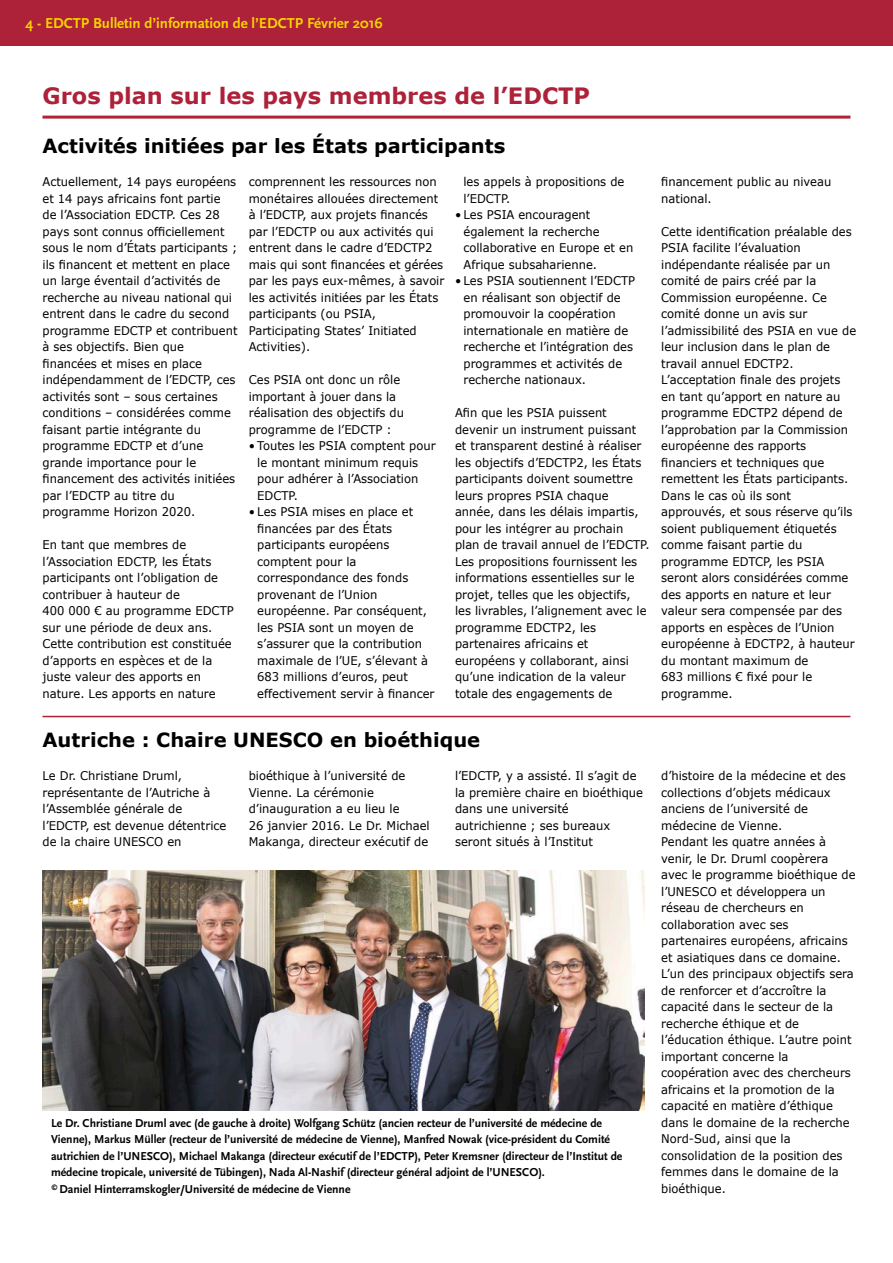
<style>
.page{position:relative;width:893px;height:1263px;background:#fff}
.page>*{position:absolute;margin:0;border:0;box-sizing:border-box;transform-origin:0 0}
.kop{font:700 22.5px "Verdana";color:#ad2139}
.Kleine_kop_zwart{font:700 19.5px "Verdana";color:#000}
.t1{font:700 15px "Scala Sans";color:#f7d200}
.PLAT_VERDANA{font:12px/16.5px "Verdana";color:#000;scale:.96 1}
.fotobijschrift{font:700 12px/16.5px "Scala Sans";color:#000}
</style>
<div class="page">
<div style="left:0;top:0;width:893px;height:45px;background:#ad2139"></div>
<hr style="left:43px;top:116px;width:807px;height:3px;background:#ae2338">
<img style="left:43px;top:871px;width:601px;height:239px">
<hr style="left:43px;top:716px;width:807px;height:1px;background:#ad2139">
<p class="t1" style="left:26px;top:15px;width:359px">4 - EDCTP Bulletin d’information de l’EDCTP Février 2016</p>
<p class="kop" style="left:43px;top:79px;width:549px">Gros plan sur les pays membres de l’EDCTP</p>
<p class="Kleine_kop_zwart" style="left:43px;top:132px;width:464px">Activités initiées par les États participants</p>
<p class="PLAT_VERDANA" style="left:43px;top:173px;width:205px">Actuellement, 14 pays européens et 14 pays africains font partie de l’Association EDCTP. Ces 28 pays sont connus officiellement sous le nom d’États participants ; ils financent et mettent en place un large éventail d’activités de recherche au niveau national qui entrent dans le cadre du second programme EDCTP et contribuent à ses objectifs. Bien que financées et mises en place indépendamment de l’EDCTP, ces activités sont – sous certaines conditions – considérées comme faisant partie intégrante du programme EDCTP et d’une grande importance pour le financement des activités initiées par l’EDCTP au titre du programme Horizon 2020.</p>
<p class="PLAT_VERDANA" style="left:43px;top:536px;width:201px">En tant que membres de l’Association EDCTP, les États participants ont l’obligation de contribuer à hauteur de<br>400 000 € au programme EDCTP sur une période de deux ans.<br>Cette contribution est constituée d’apports en espèces et de la juste valeur des apports en nature. Les apports en nature</p>
<p class="PLAT_VERDANA" style="left:249px;top:173px;width:205px">comprennent les ressources non monétaires allouées directement à l’EDCTP, aux projets financés par l’EDCTP ou aux activités qui entrent dans le cadre d’EDCTP2 mais qui sont financées et gérées par les pays eux-mêmes, à savoir les activités initiées par les États participants (ou PSIA,<br>Participating States’ Initiated<br>Activities).</p>
<p class="PLAT_VERDANA" style="left:249px;top:371px;width:163px">Ces PSIA ont donc un rôle important à jouer dans la réalisation des objectifs du programme de l’EDCTP :</p>
<p class="PLAT_VERDANA" style="left:257px;top:437px;width:187px;text-indent:-9px">• Toutes les PSIA comptent pour le montant minimum requis pour adhérer à l’Association<br>EDCTP.</p>
<p class="PLAT_VERDANA" style="left:257px;top:503px;width:186px;text-indent:-9px">• Les PSIA mises en place et financées par des États participants européens comptent pour la correspondance des fonds provenant de l’Union européenne. Par conséquent, les PSIA sont un moyen de s’assurer que la contribution maximale de l’UE, s’élevant à<br>683 millions d’euros, peut effectivement servir à financer</p>
<p class="PLAT_VERDANA" style="left:463px;top:173px;width:169px">les appels à propositions de l’EDCTP.</p>
<p class="PLAT_VERDANA" style="left:463px;top:206px;width:178px;text-indent:-9px">• Les PSIA encouragent également la recherche collaborative en Europe et en<br>Afrique subsaharienne.</p>
<p class="PLAT_VERDANA" style="left:463px;top:272px;width:180px;text-indent:-9px">• Les PSIA soutiennent l’EDCTP en réalisant son objectif de promouvoir la coopération internationale en matière de recherche et l’intégration des programmes et activités de recherche nationaux.</p>
<p class="PLAT_VERDANA" style="left:455px;top:404px;width:204px">Afin que les PSIA puissent devenir un instrument puissant et transparent destiné à réaliser les objectifs d’EDCTP2, les États participants doivent soumettre leurs propres PSIA chaque année, dans les délais impartis, pour les intégrer au prochain plan de travail annuel de l’EDCTP.<br>Les propositions fournissent les informations essentielles sur le projet, telles que les objectifs, les livrables, l’alignement avec le programme EDCTP2, les partenaires africains et européens y collaborant, ainsi qu’une indication de la valeur totale des engagements de</p>
<p class="Kleine_kop_zwart" style="left:43px;top:726px;width:439px">Autriche : Chaire UNESCO en bioéthique</p>
<p class="PLAT_VERDANA" style="left:43px;top:767px;width:193px">Le Dr. Christiane Druml, représentante de l’Autriche à l’Assemblée générale de l’EDCTP, est devenue détentrice de la chaire UNESCO en</p>
<p class="PLAT_VERDANA" style="left:249px;top:767px;width:190px">bioéthique à l’université de<br>Vienne. La cérémonie d’inauguration a eu lieu le<br>26 janvier 2016. Le Dr. Michael<br>Makanga, directeur exécutif de</p>
<p class="PLAT_VERDANA" style="left:455px;top:767px;width:197px">l’EDCTP, y a assisté. Il s’agit de la première chaire en bioéthique dans une université autrichienne ; ses bureaux seront situés à l’Institut</p>
<p class="fotobijschrift" style="left:51px;top:1115px;width:573px">Le Dr. Christiane Druml avec (de gauche à droite) Wolfgang Schütz (ancien recteur de l’université de médecine de Vienne), Markus Müller (recteur de l’université de médecine de Vienne), Manfred Nowak (vice-président du Comité autrichien de l’UNESCO), Michael Makanga (directeur exécutif de l’EDCTP), Peter Kremsner (directeur de l’Institut de médecine tropicale, université de Tübingen), Nada Al-Nashif (directeur général adjoint de l’UNESCO).<br><sup>©</sup> Daniel Hinterramskogler/Université de médecine de Vienne</p>
<p class="PLAT_VERDANA" style="left:661px;top:173px;width:179px">financement public au niveau national.</p>
<p class="PLAT_VERDANA" style="left:661px;top:223px;width:205px">Cette identification préalable des<br>PSIA facilite l’évaluation indépendante réalisée par un comité de pairs créé par la<br>Commission européenne. Ce comité donne un avis sur l’admissibilité des PSIA en vue de leur inclusion dans le plan de travail annuel EDCTP2.<br>L’acceptation finale des projets en tant qu’apport en nature au programme EDCTP2 dépend de l’approbation par la Commission européenne des rapports financiers et techniques que remettent les États participants.<br>Dans le cas où ils sont approuvés, et sous réserve qu’ils soient publiquement étiquetés comme faisant partie du programme EDTCP, les PSIA seront alors considérées comme des apports en nature et leur valeur sera compensée par des apports en espèces de l’Union européenne à EDCTP2, à hauteur du montant maximum de<br>683 millions € fixé pour le programme.</p>
<p class="PLAT_VERDANA" style="left:661px;top:767px;width:194px">d’histoire de la médecine et des collections d’objets médicaux anciens de l’université de médecine de Vienne.</p>
<p class="PLAT_VERDANA" style="left:661px;top:833px;width:204px">Pendant les quatre années à venir, le Dr. Druml coopèrera avec le programme bioéthique de l’UNESCO et développera un réseau de chercheurs en collaboration avec ses partenaires européens, africains et asiatiques dans ce domaine.<br>L’un des principaux objectifs sera de renforcer et d’accroître la capacité dans le secteur de la recherche éthique et de l’éducation éthique. L’autre point important concerne la coopération avec des chercheurs africains et la promotion de la capacité en matière d’éthique dans le domaine de la recherche<br>Nord-Sud, ainsi que la consolidation de la position des femmes dans le domaine de la bioéthique.</p>
</div>
